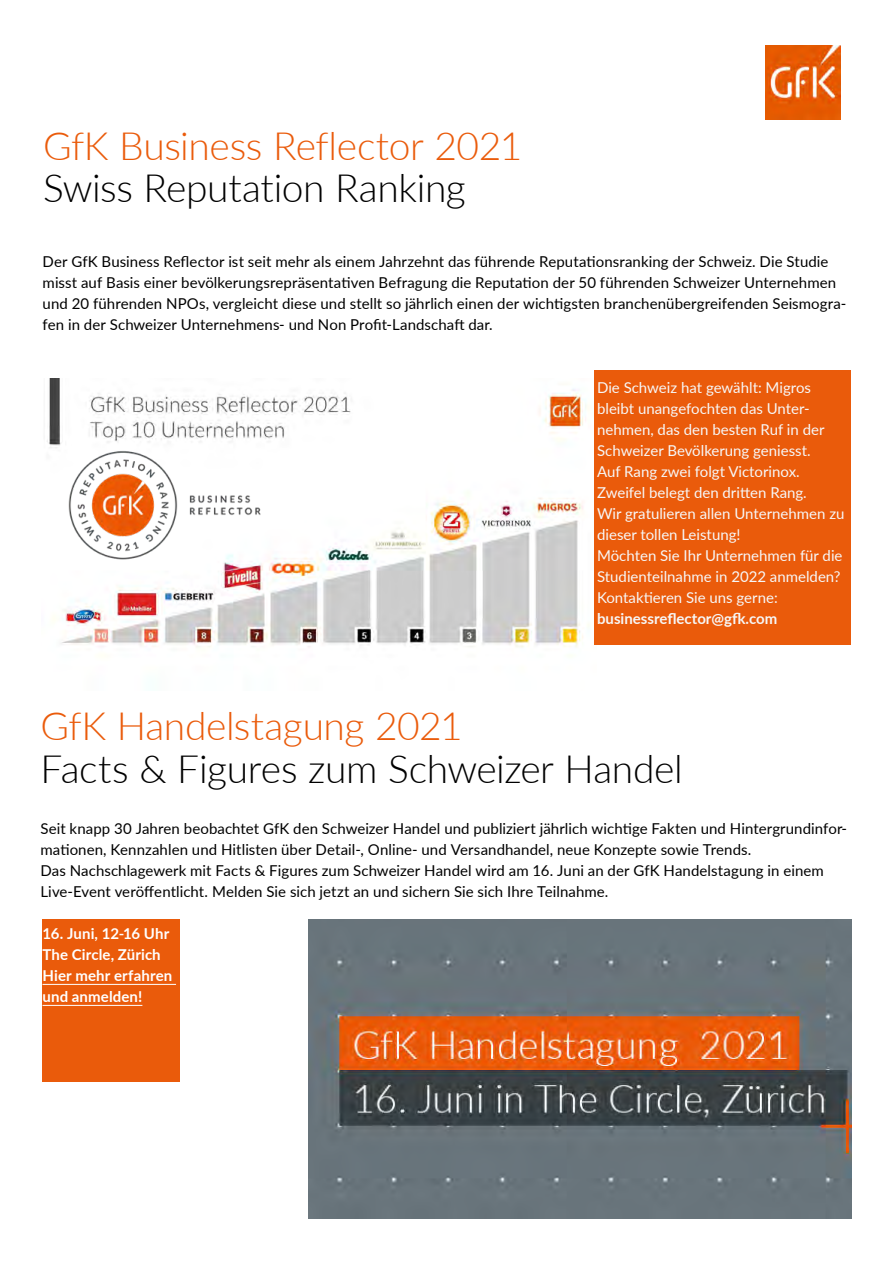
<style>
.page{position:relative;width:893px;height:1263px;background:#fff}
.page>*{position:absolute;margin:0;border:0;box-sizing:border-box;transform-origin:0 0}
.t1{font:300 39px "Lato";letter-spacing:-.01em;color:#000}
.t2{font:300 39px "Lato";letter-spacing:-.015em;color:#ea5b0b}
.t3{font:15px/21px "Lato";letter-spacing:.005em;color:#000}
.t4{font:15px/21px "Lato";color:#f7f7f7}
.t5{font:700 15px/21px "Lato";letter-spacing:.01em;color:#fff}
.t6{font:700 15px "Lato";color:#f7f7f7}
</style>
<div class="page">
<img style="left:49px;top:378px;width:547px;height:270px">
<img style="left:765px;top:45px;width:75px;height:75px">
<div style="left:594px;top:370px;width:256px;height:274px;background:#ea5b0b"></div>
<img style="left:308px;top:920px;width:544px;height:298px">
<div style="left:43px;top:920px;width:137px;height:162px;background:#ea5b0b"></div>
<hr style="left:43px;top:984px;width:133px;height:1px;background:#fff">
<hr style="left:43px;top:1005px;width:99px;height:1px;background:#fff">
<img style="left:47px;top:422px;width:256px;height:143px">
<h1 class="t2" style="left:43px;top:118px;width:481px">GfK Business Reflector 2021</h1>
<h1 class="t1" style="left:43px;top:161px;width:424px">Swiss Reputation Ranking</h1>
<p class="t3" style="left:43px;top:250px;width:805px">Der GfK Business Reflector ist seit mehr als einem Jahrzehnt das führende Reputationsranking der Schweiz. Die Studie misst auf Basis einer bevölkerungsrepräsentativen Befragung die Reputation der 50 führenden Schweizer Unternehmen und 20 führenden NPOs, vergleicht diese und stellt so jährlich einen der wichtigsten branchenübergreifenden Seismogra&shy;fen in der Schweizer Unternehmens- und Non Profit-Landschaft dar.</p>
<p class="t4" style="left:597px;top:376px;width:249px">Die Schweiz hat gewählt: Migros bleibt unangefochten das Unter&shy;nehmen, das den besten Ruf in der<br>Schweizer Bevölkerung geniesst.<br>Auf Rang zwei folgt Victorinox.<br>Zweifel belegt den dritten Rang.<br>Wir gratulieren allen Unternehmen zu dieser tollen Leistung!<br>Möchten Sie Ihr Unternehmen für die<br>Studienteilnahme in 2022 anmelden?<br>Kontaktieren Sie uns gerne:</p>
<p class="t6" style="left:597px;top:607px;width:182px">businessreflector@gfk.com</p>
<h1 class="t2" style="left:40px;top:699px;width:424px">GfK Handelstagung 2021</h1>
<h1 class="t1" style="left:40px;top:742px;width:644px">Facts &amp; Figures zum Schweizer Handel</h1>
<p class="t3" style="left:40px;top:817px;width:808px">Seit knapp 30 Jahren beobachtet GfK den Schweizer Handel und publiziert jährlich wichtige Fakten und Hintergrundinfor&shy;mationen, Kennzahlen und Hitlisten über Detail-, Online- und Versandhandel, neue Konzepte sowie Trends.<br>Das Nachschlagewerk mit Facts &amp; Figures zum Schweizer Handel wird am 16. Juni an der GfK Handelstagung in einem Live-Event veröffentlicht. Melden Sie sich jetzt an und sichern Sie sich Ihre Teilnahme.</p>
<p class="t5" style="left:43px;top:922px;width:131px">16. Juni, 12-16 Uhr<br>The Circle, Zürich<br>Hier mehr erfahren und anmelden!</p>
</div>
